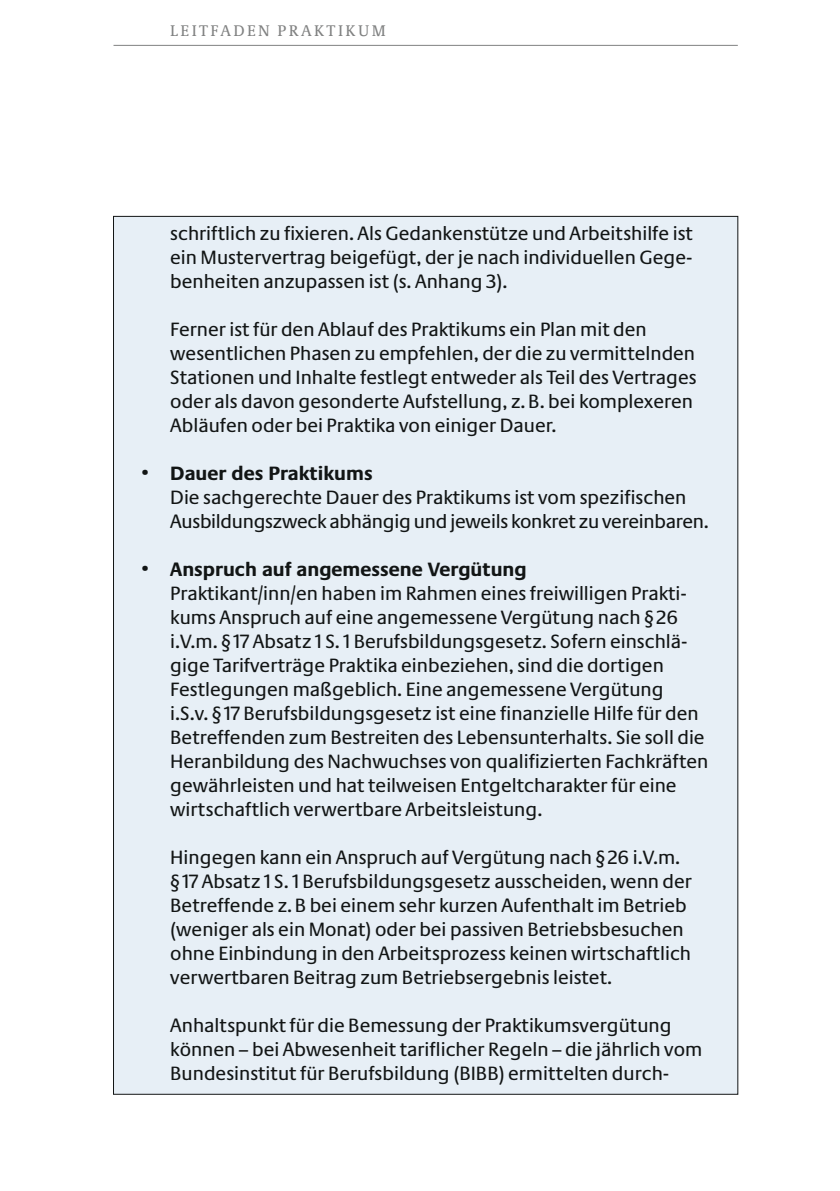
<style>
.page{position:relative;width:840px;height:1191px;background:#fff}
.page>*{position:absolute;margin:0;border:0;box-sizing:border-box;transform-origin:0 0}
.t1{font:20px/24px "Neue Praxis";color:#121515}
.t2{font:700 20px "Neue Praxis";color:#121515}
.t3{font:16px "Neue Demos SC Os F";letter-spacing:.15em;color:#818282}
</style>
<div class="page">
<hr style="left:113px;top:45px;width:624px;height:1px;background:#818282">
<div style="left:113px;top:216px;width:624px;height:878px;background:#e7eff6"></div>
<p class="t3" style="left:170px;top:21px;width:217px">LEITFADEN PRAKTIKUM</p>
<p class="t1" style="left:170px;top:221px;width:524px;text-align:justify">schriftlich zu fixieren. Als Gedankenstütze und Arbeitshilfe ist ein Mustervertrag beigefügt, der je nach individuellen Gege&shy;benheiten anzupassen ist (s. Anhang 3).</p>
<p class="t1" style="left:170px;top:317px;width:527px">Ferner ist für den Ablauf des Praktikums ein Plan mit den wesentlichen Phasen zu empfehlen, der die zu vermittelnden Stationen und Inhalte festlegt entweder als Teil des Vertrages oder als davon gesonderte Aufstellung, z.B. bei komplexeren Abläufen oder bei Praktika von einiger Dauer.</p>
<p class="t2" style="left:142px;top:461px;width:232px">• Dauer des Praktikums</p>
<p class="t1" style="left:170px;top:485px;width:539px">Die sachgerechte Dauer des Praktikums ist vom spezifischen<br>Ausbildungszweck abhängig und jeweils konkret zu vereinbaren.</p>
<p class="t2" style="left:142px;top:557px;width:386px">• Anspruch auf angemessene Vergütung</p>
<p class="t1" style="left:170px;top:581px;width:539px">Praktikant/inn/en haben im Rahmen eines freiwilligen Prakti&shy;kums Anspruch auf eine angemessene Vergütung nach § 26 i.V.m. § 17 Absatz 1 S. 1 Berufsbildungsgesetz. Sofern einschlä&shy;gige Tarifverträge Praktika einbeziehen, sind die dortigen Festlegungen maßgeblich. Eine angemessene Vergütung<br>i.S.v. § 17 Berufsbildungsgesetz ist eine finanzielle Hilfe für den Betreffenden zum Bestreiten des Lebensunterhalts. Sie soll die Heranbildung des Nachwuchses von qualifizierten Fachkräften gewährleisten und hat teilweisen Entgeltcharakter für eine wirtschaftlich verwertbare Arbeitsleistung.</p>
<p class="t1" style="left:170px;top:845px;width:523px">Hingegen kann ein Anspruch auf Vergütung nach § 26 i.V.m. § 17 Absatz 1 S. 1 Berufsbildungsgesetz ausscheiden, wenn der Betreffende z.B bei einem sehr kurzen Aufenthalt im Betrieb (weniger als ein Monat) oder bei passiven Betriebsbesuchen ohne Einbindung in den Arbeitsprozess keinen wirtschaftlich verwertbaren Beitrag zum Betriebsergebnis leistet.</p>
<p class="t1" style="left:170px;top:1013px;width:533px">Anhaltspunkt für die Bemessung der Praktikumsvergütung können – bei Abwesenheit tariflicher Regeln – die jährlich vom<br>Bundesinstitut für Berufsbildung (BIBB) ermittelten durch-</p>
</div>
